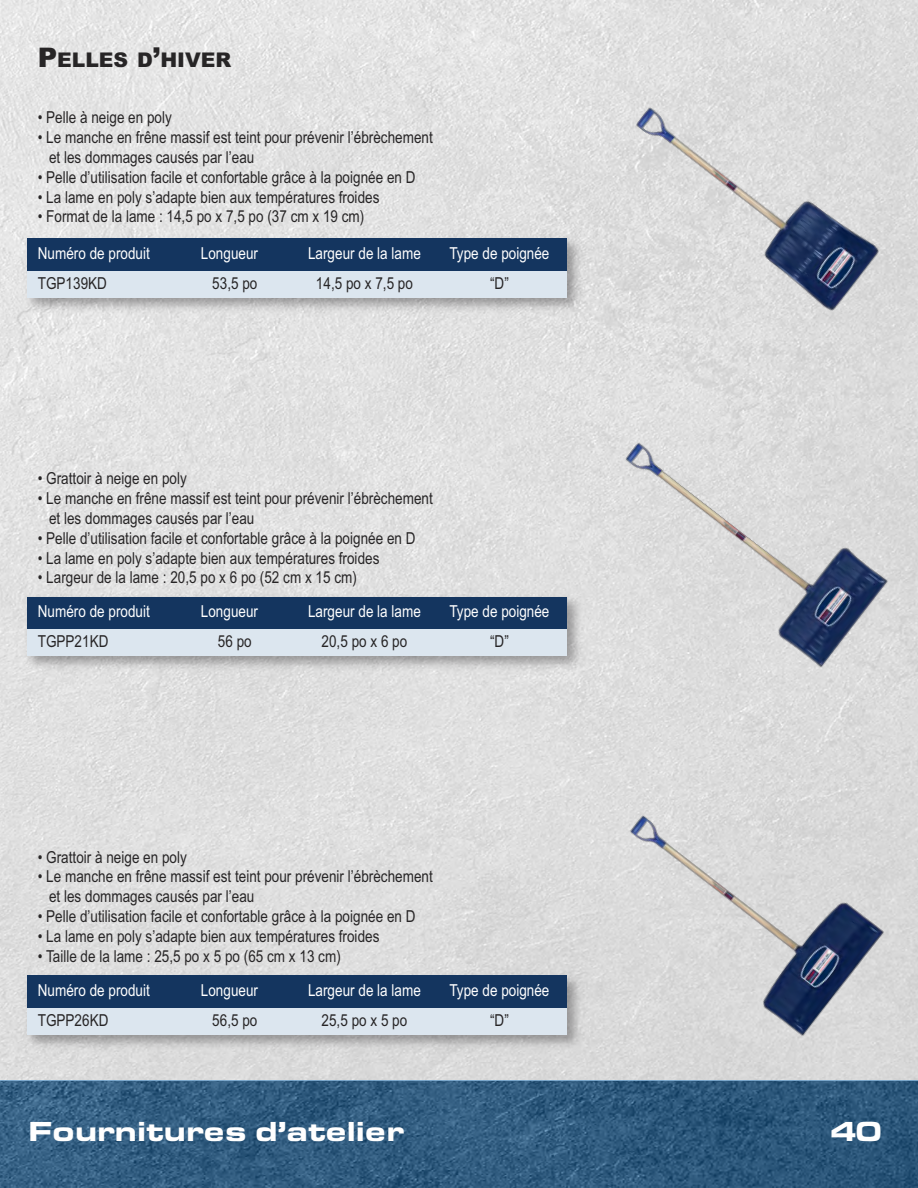
<style>
.page{position:relative;width:918px;height:1188px;background:#fff}
.page>*{position:absolute;margin:0;border:0;box-sizing:border-box;transform-origin:0 0}
.t1{font:700 expanded 27px "Eurostile BQ";color:#fff}
.t2{font:900 20.25px "Arial";color:#272526}
.t3{font:16.5px "Arial Narrow";color:#272526}
.t4{font:16.5px "Arial Narrow";color:#fff}
.s1{font-size:27px}
</style>
<div class="page">
<div style="left:0;top:0;width:918px;height:1080px;background:#e0e0e0"></div>
<div style="left:0;top:1080px;width:918px;height:108px;background:#1d74bb;opacity:.5"></div>
<img style="left:611px;top:438px;width:280px;height:237px">
<img style="left:616px;top:100px;width:272px;height:219px">
<img style="left:607px;top:809px;width:280px;height:237px">
<img style="left:21px;top:591px;width:565px;height:85px">
<div style="left:27px;top:597px;width:135px;height:32px;background:#14355f"></div>
<div style="left:162px;top:597px;width:135px;height:32px;background:#14355f"></div>
<div style="left:297px;top:597px;width:135px;height:32px;background:#14355f"></div>
<div style="left:432px;top:597px;width:135px;height:32px;background:#14355f"></div>
<div style="left:27px;top:629px;width:135px;height:27px;background:#dce6ef"></div>
<div style="left:162px;top:629px;width:135px;height:27px;background:#dce6ef"></div>
<div style="left:297px;top:629px;width:135px;height:27px;background:#dce6ef"></div>
<div style="left:432px;top:629px;width:135px;height:27px;background:#dce6ef"></div>
<img style="left:21px;top:233px;width:565px;height:85px">
<div style="left:27px;top:239px;width:135px;height:32px;background:#14355f"></div>
<div style="left:162px;top:239px;width:135px;height:32px;background:#14355f"></div>
<div style="left:297px;top:239px;width:135px;height:32px;background:#14355f"></div>
<div style="left:432px;top:239px;width:135px;height:32px;background:#14355f"></div>
<div style="left:27px;top:271px;width:135px;height:27px;background:#dce6ef"></div>
<div style="left:162px;top:271px;width:135px;height:27px;background:#dce6ef"></div>
<div style="left:297px;top:271px;width:135px;height:27px;background:#dce6ef"></div>
<div style="left:432px;top:271px;width:135px;height:27px;background:#dce6ef"></div>
<img style="left:21px;top:970px;width:565px;height:85px">
<div style="left:27px;top:976px;width:135px;height:32px;background:#14355f"></div>
<div style="left:162px;top:976px;width:135px;height:32px;background:#14355f"></div>
<div style="left:297px;top:976px;width:135px;height:32px;background:#14355f"></div>
<div style="left:432px;top:976px;width:135px;height:32px;background:#14355f"></div>
<div style="left:27px;top:1008px;width:135px;height:27px;background:#dce6ef"></div>
<div style="left:162px;top:1008px;width:135px;height:27px;background:#dce6ef"></div>
<div style="left:297px;top:1008px;width:135px;height:27px;background:#dce6ef"></div>
<div style="left:432px;top:1008px;width:135px;height:27px;background:#dce6ef"></div>
<p class="t2" style="left:38px;top:48px;width:195px"><span class="s1">P</span>ELLES D<span class="s1">’</span>HIVER</p>
<p class="t3" style="left:38px;top:112px;width:136px">• Pelle à neige en poly</p>
<p class="t3" style="left:38px;top:131px;width:397px">• Le manche en frêne massif est teint pour prévenir l’ébrèchement</p>
<p class="t3" style="left:49px;top:151px;width:207px">et les dommages causés par l’eau</p>
<p class="t3" style="left:38px;top:171px;width:379px">• Pelle d’utilisation facile et confortable grâce à la poignée en D</p>
<p class="t3" style="left:38px;top:191px;width:343px">• La lame en poly s’adapte bien aux températures froides</p>
<p class="t3" style="left:38px;top:211px;width:328px">• Format de la lame : 14,5 po x 7,5 po (37 cm x 19 cm)</p>
<p class="t4" style="left:38px;top:247px;width:114px">Numéro de produit</p>
<p class="t4" style="left:201px;top:247px;width:59px">Longueur</p>
<p class="t4" style="left:308px;top:247px;width:114px">Largeur de la lame</p>
<p class="t4" style="left:449px;top:247px;width:102px">Type de poignée</p>
<p class="t3" style="left:38px;top:277px;width:71px">TGP139KD</p>
<p class="t3" style="left:212px;top:277px;width:47px">53,5 po</p>
<p class="t3" style="left:316px;top:277px;width:99px">14,5 po x 7,5 po</p>
<p class="t3" style="left:490px;top:277px;width:20px">“D”</p>
<p class="t3" style="left:38px;top:473px;width:151px">• Grattoir à neige en poly</p>
<p class="t3" style="left:38px;top:492px;width:397px">• Le manche en frêne massif est teint pour prévenir l’ébrèchement</p>
<p class="t3" style="left:49px;top:512px;width:207px">et les dommages causés par l’eau</p>
<p class="t3" style="left:38px;top:532px;width:379px">• Pelle d’utilisation facile et confortable grâce à la poignée en D</p>
<p class="t3" style="left:38px;top:552px;width:343px">• La lame en poly s’adapte bien aux températures froides</p>
<p class="t3" style="left:38px;top:572px;width:321px">• Largeur de la lame : 20,5 po x 6 po (52 cm x 15 cm)</p>
<p class="t4" style="left:38px;top:606px;width:114px">Numéro de produit</p>
<p class="t4" style="left:201px;top:606px;width:59px">Longueur</p>
<p class="t4" style="left:308px;top:606px;width:114px">Largeur de la lame</p>
<p class="t4" style="left:449px;top:606px;width:102px">Type de poignée</p>
<p class="t3" style="left:38px;top:635px;width:72px">TGPP21KD</p>
<p class="t3" style="left:218px;top:635px;width:35px">56 po</p>
<p class="t3" style="left:322px;top:635px;width:87px">20,5 po x 6 po</p>
<p class="t3" style="left:490px;top:635px;width:20px">“D”</p>
<p class="t3" style="left:38px;top:851px;width:151px">• Grattoir à neige en poly</p>
<p class="t3" style="left:38px;top:870px;width:397px">• Le manche en frêne massif est teint pour prévenir l’ébrèchement</p>
<p class="t3" style="left:49px;top:890px;width:207px">et les dommages causés par l’eau</p>
<p class="t3" style="left:38px;top:910px;width:379px">• Pelle d’utilisation facile et confortable grâce à la poignée en D</p>
<p class="t3" style="left:38px;top:930px;width:343px">• La lame en poly s’adapte bien aux températures froides</p>
<p class="t3" style="left:38px;top:950px;width:305px">• Taille de la lame : 25,5 po x 5 po (65 cm x 13 cm)</p>
<p class="t4" style="left:38px;top:984px;width:114px">Numéro de produit</p>
<p class="t4" style="left:201px;top:984px;width:59px">Longueur</p>
<p class="t4" style="left:308px;top:984px;width:114px">Largeur de la lame</p>
<p class="t4" style="left:449px;top:984px;width:102px">Type de poignée</p>
<p class="t3" style="left:38px;top:1014px;width:72px">TGPP26KD</p>
<p class="t3" style="left:212px;top:1014px;width:47px">56,5 po</p>
<p class="t3" style="left:322px;top:1014px;width:87px">25,5 po x 5 po</p>
<p class="t3" style="left:490px;top:1014px;width:20px">“D”</p>
<p class="t1" style="left:28px;top:1122px;width:377px">Fournitures d’atelier</p>
<p class="t1" style="left:830px;top:1122px;width:53px">40</p>
</div>
